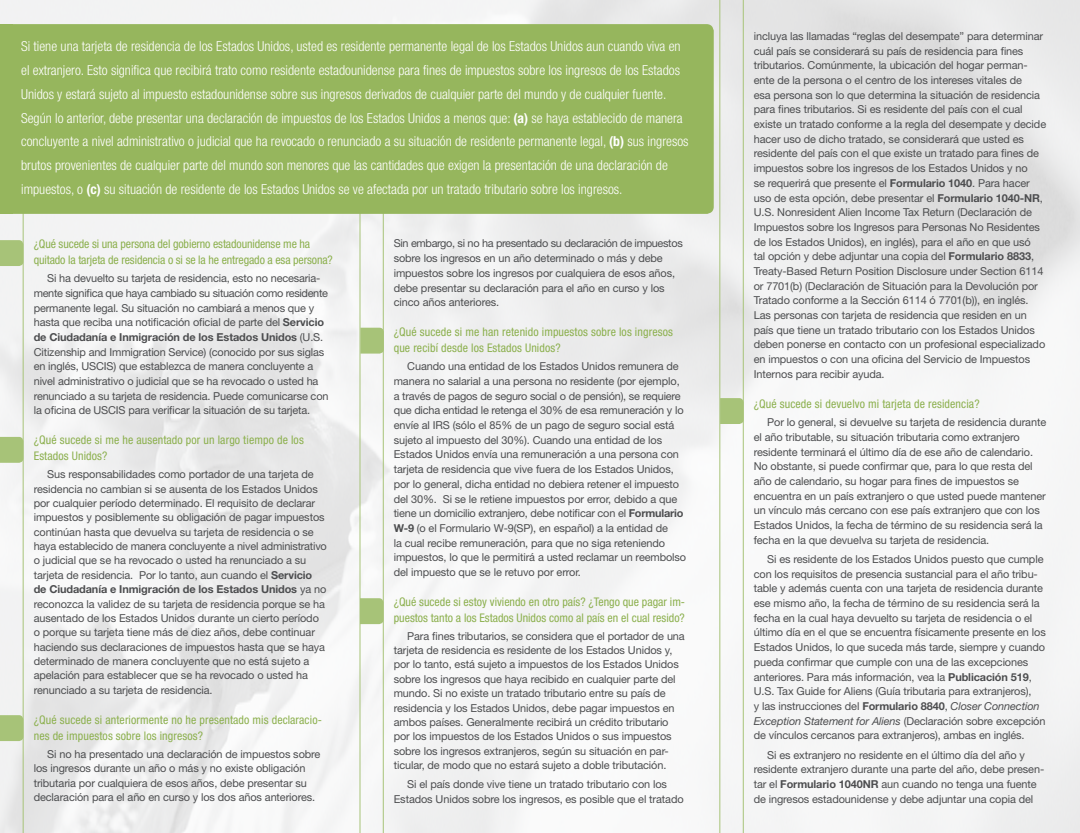
<style>
.page{position:relative;width:1080px;height:833px;background:#fff}
.page>*{position:absolute;margin:0;border:0;box-sizing:border-box;transform-origin:0 0}
.t1{font:300 condensed 13.75px/23.8px "Helvetica Neue";color:#fff}
.t2{font:condensed 11.88px/15.6px "Helvetica Neue";letter-spacing:.01em;color:#8cb04e}
.t3{font:condensed 11.88px/15.6px "Helvetica Neue";letter-spacing:-.01em;color:#8cb04e}
.t4{font:11px/14.8px "Helvetica Neue";letter-spacing:-.01em;color:#4c4d4f}
.s1{font-weight:700}
.s2{font-style:italic}
</style>
<div class="page">
<svg style="left:0;top:240px;width:23px;height:26px"></svg>
<hr style="left:360px;top:213px;width:1px;height:619px;background:#a7c378">
<hr style="left:720px;top:0;width:1px;height:832px;background:#a7c378">
<svg style="left:360px;top:328px;width:23px;height:25px"></svg>
<svg style="left:360px;top:598px;width:23px;height:26px"></svg>
<svg style="left:720px;top:398px;width:23px;height:26px"></svg>
<hr style="left:383px;top:213px;width:1px;height:619px;background:#a7c378">
<hr style="left:23px;top:213px;width:1px;height:619px;background:#a7c378">
<hr style="left:743px;top:0;width:1px;height:832px;background:#a7c378">
<div style="left:4px;top:24px;width:710px;height:190px;background:#96b65d;border-radius:7px"></div>
<div style="left:0;top:24px;width:13px;height:190px;background:#96b65d"></div>
<svg style="left:0;top:437px;width:23px;height:26px"></svg>
<svg style="left:0;top:715px;width:23px;height:26px"></svg>
<p class="t1" style="left:21px;top:34px;width:669px">Si tiene una tarjeta de residencia de los Estados Unidos, usted es residente permanente legal de los Estados Unidos aun cuando viva en el extranjero. Esto significa que recibirá trato como residente estadounidense para fines de impuestos sobre los ingresos de los Estados Unidos y estará sujeto al impuesto estadounidense sobre sus ingresos derivados de cualquier parte del mundo y de cualquier fuente.<br>Según lo anterior, debe presentar una declaración de impuestos de los Estados Unidos a menos que: <span class="s1">(a)</span> se haya establecido de manera concluyente a nivel administrativo o judicial que ha revocado o renunciado a su situación de residente permanente legal, <span class="s1">(b)</span> sus ingresos brutos provenientes de cualquier parte del mundo son menores que las cantidades que exigen la presentación de una declaración de impuestos, o <span class="s1">(c)</span> su situación de residente de los Estados Unidos se ve afectada por un tratado tributario sobre los ingresos.</p>
<p class="t3" style="left:34px;top:236px;width:301px">¿Qué sucede si una persona del gobierno estadounidense me ha quitado la tarjeta de residencia o si se la he entregado a esa persona?</p>
<p class="t4" style="left:34px;top:271px;width:296px;text-indent:13px">Si ha devuelto su tarjeta de residencia, esto no necesaria&shy;mente significa que haya cambiado su situación como residente permanente legal. Su situación no cambiará a menos que y hasta que reciba una notificación oficial de parte del <span class="s1">Servicio de Ciudadanía e Inmigración de los Estados Unidos</span> (U.S.<br>Citizenship and Immigration Service) (conocido por sus siglas en inglés, USCIS) que establezca de manera concluyente a nivel administrativo o judicial que se ha revocado o usted ha renunciado a su tarjeta de residencia. Puede comunicarse con la oficina de USCIS para verificar la situación de su tarjeta.</p>
<p class="t2" style="left:34px;top:432px;width:272px">¿Qué sucede si me he ausentado por un largo tiempo de los<br>Estados Unidos?</p>
<p class="t4" style="left:34px;top:467px;width:295px;line-height:14.4px;text-indent:13px">Sus responsabilidades como portador de una tarjeta de residencia no cambian si se ausenta de los Estados Unidos por cualquier período determinado. El requisito de declarar impuestos y posiblemente su obligación de pagar impuestos continúan hasta que devuelva su tarjeta de residencia o se haya establecido de manera concluyente a nivel administrativo o judicial que se ha revocado o usted ha renunciado a su tarjeta de residencia. Por lo tanto, aun cuando el <span class="s1">Servicio de Ciudadanía e Inmigración de los Estados Unidos</span> ya no reconozca la validez de su tarjeta de residencia porque se ha ausentado de los Estados Unidos durante un cierto período o porque su tarjeta tiene más de diez años, debe continuar haciendo sus declaraciones de impuestos hasta que se haya determinado de manera concluyente que no está sujeto a apelación para establecer que se ha revocado o usted ha renunciado a su tarjeta de residencia.</p>
<p class="t2" style="left:34px;top:712px;width:290px">¿Qué sucede si anteriormente no he presentado mis declaracio&shy;nes de impuestos sobre los ingresos?</p>
<p class="t4" style="left:34px;top:746px;width:288px;text-indent:13px">Si no ha presentado una declaración de impuestos sobre los ingresos durante un año o más y no existe obligación tributaria por cualquiera de esos años, debe presentar su declaración para el año en curso y los dos años anteriores.</p>
<p class="t4" style="left:394px;top:236px;width:291px">Sin embargo, si no ha presentado su declaración de impuestos sobre los ingresos en un año determinado o más y debe impuestos sobre los ingresos por cualquiera de esos años, debe presentar su declaración para el año en curso y los cinco años anteriores.</p>
<p class="t2" style="left:394px;top:324px;width:281px">¿Qué sucede si me han retenido impuestos sobre los ingresos que recibí desde los Estados Unidos?</p>
<p class="t4" style="left:394px;top:359px;width:294px;text-indent:13px">Cuando una entidad de los Estados Unidos remunera de manera no salarial a una persona no residente (por ejemplo, a través de pagos de seguro social o de pensión), se requiere que dicha entidad le retenga el 30% de esa remuneración y lo envíe al IRS (sólo el 85% de un pago de seguro social está sujeto al impuesto del 30%). Cuando una entidad de los Estados Unidos envía una remuneración a una persona con tarjeta de residencia que vive fuera de los Estados Unidos, por lo general, dicha entidad no debiera retener el impuesto del 30%. Si se le retiene impuestos por error, debido a que tiene un domicilio extranjero, debe notificar con el <span class="s1">Formulario W-9</span> (o el Formulario W-9(SP), en español) a la entidad de<br>la cual recibe remuneración, para que no siga reteniendo impuestos, lo que le permitirá a usted reclamar un reembolso del impuesto que se le retuvo por error.</p>
<p class="t2" style="left:394px;top:594px;width:293px">¿Qué sucede si estoy viviendo en otro país? ¿Tengo que pagar im&shy;puestos tanto a los Estados Unidos como al país en el cual resido?</p>
<p class="t4" style="left:394px;top:628px;width:293px;line-height:14.4px;text-indent:13px">Para fines tributarios, se considera que el portador de una tarjeta de residencia es residente de los Estados Unidos y, por lo tanto, está sujeto a impuestos de los Estados Unidos sobre los ingresos que haya recibido en cualquier parte del mundo. Si no existe un tratado tributario entre su país de residencia y los Estados Unidos, debe pagar impuestos en ambos países. Generalmente recibirá un crédito tributario por los impuestos de los Estados Unidos o sus impuestos sobre los ingresos extranjeros, según su situación en par&shy;ticular, de modo que no estará sujeto a doble tributación.</p>
<p class="t4" style="left:394px;top:776px;width:291px;text-align:center">Si el país donde vive tiene un tratado tributario con los<br>Estados Unidos sobre los ingresos, es posible que el tratado</p>
<p class="t4" style="left:754px;top:28px;width:294px">incluya las llamadas “reglas del desempate” para determinar cuál país se considerará su país de residencia para fines tributarios. Comúnmente, la ubicación del hogar perman&shy;ente de la persona o el centro de los intereses vitales de<br>esa persona son lo que determina la situación de residencia para fines tributarios. Si es residente del país con el cual existe un tratado conforme a la regla del desempate y decide hacer uso de dicho tratado, se considerará que usted es residente del país con el que existe un tratado para fines de impuestos sobre los ingresos de los Estados Unidos y no<br>se requerirá que presente el <span class="s1">Formulario 1040</span>. Para hacer uso de esta opción, debe presentar el <span class="s1">Formulario 1040-NR</span>, U.S. Nonresident Alien Income Tax Return (Declaración de Impuestos sobre los Ingresos para Personas No Residentes de los Estados Unidos), en inglés), para el año en que usó<br>tal opción y debe adjuntar una copia del <span class="s1">Formulario 8833</span>, Treaty-Based Return Position Disclosure under Section 6114 or 7701(b) (Declaración de Situación para la Devolución por Tratado conforme a la Sección 6114 ó 7701(b)), en inglés.<br>Las personas con tarjeta de residencia que residen en un país que tiene un tratado tributario con los Estados Unidos deben ponerse en contacto con un profesional especializado en impuestos o con una oficina del Servicio de Impuestos Internos para recibir ayuda.</p>
<p class="t2" style="left:754px;top:396px;width:227px">¿Qué sucede si devuelvo mi tarjeta de residencia?</p>
<p class="t4" style="left:754px;top:415px;width:294px;text-indent:13px">Por lo general, si devuelve su tarjeta de residencia durante el año tributable, su situación tributaria como extranjero residente terminará el último día de ese año de calendario.<br>No obstante, si puede confirmar que, para lo que resta del año de calendario, su hogar para fines de impuestos se encuentra en un país extranjero o que usted puede mantener un vínculo más cercano con ese país extranjero que con los Estados Unidos, la fecha de término de su residencia será la fecha en la que devuelva su tarjeta de residencia.</p>
<p class="t4" style="left:754px;top:551px;width:294px;text-indent:13px">Si es residente de los Estados Unidos puesto que cumple con los requisitos de presencia sustancial para el año tribu&shy;table y además cuenta con una tarjeta de residencia durante ese mismo año, la fecha de término de su residencia será la fecha en la cual haya devuelto su tarjeta de residencia o el último día en el que se encuentra físicamente presente en los Estados Unidos, lo que suceda más tarde, siempre y cuando pueda confirmar que cumple con una de las excepciones anteriores. Para más información, vea la <span class="s1">Publicación 519</span>, U.S. Tax Guide for Aliens (Guía tributaria para extranjeros),<br>y las instrucciones del <span class="s1">Formulario 8840</span>, <span class="s2">Closer Connection Exception Statement for Aliens</span> (Declaración sobre excepción de vínculos cercanos para extranjeros), ambas en inglés.</p>
<p class="t4" style="left:754px;top:747px;width:292px;text-indent:13px">Si es extranjero no residente en el último día del año y residente extranjero durante una parte del año, debe presen&shy;tar el <span class="s1">Formulario 1040NR</span> aun cuando no tenga una fuente de ingresos estadounidense y debe adjuntar una copia del</p>
</div>
